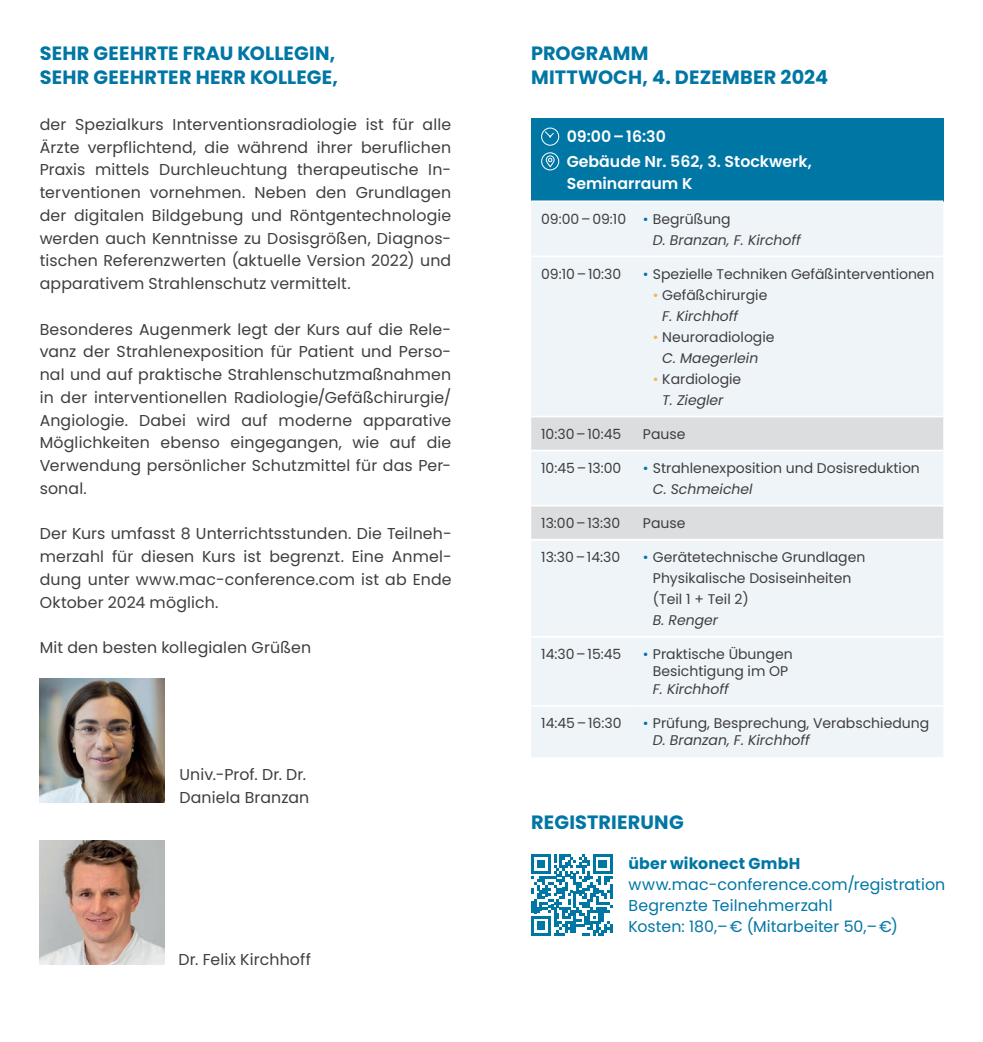
<style>
.page{position:relative;width:983px;height:1042px;background:#fff}
.page>*{position:absolute;margin:0;border:0;box-sizing:border-box;transform-origin:0 0}
.t1{font:700 19.25px/24.5px "Poppins";letter-spacing:.01em;color:#0076a5}
.t2{font:15.75px/22.8px "Poppins";letter-spacing:.01em;color:#3e3e3f;text-align:justify}
.t3{font:15.75px/21px "Poppins";letter-spacing:.01em;color:#0076a5}
.t4{font:600 15.75px/24.5px "Poppins";color:#fff}
.t5{font:700 15.75px "Poppins";letter-spacing:.01em;color:#0076a5}
.t6{font:14px/21px "Poppins";color:#3e3e3f}
.t7{font:italic 14px "Poppins";color:#3e3e3f}
.s1{color:#0076a5}
.s2{font-style:italic}
.s3{color:#fab056}
</style>
<div class="page">
<img style="left:40px;top:840px;width:124px;height:125px">
<img style="left:40px;top:678px;width:124px;height:125px">
<div style="left:531px;top:118px;width:412px;height:83px;background:#0076a5"></div>
<div style="left:531px;top:202px;width:412px;height:555px;background:#eff4f8"></div>
<svg style="left:531px;top:417px;width:412px;height:122px;fill:#dcdddf"></svg>
<hr style="left:531px;top:200px;width:101px;height:2px;background:#fff">
<hr style="left:632px;top:200px;width:311px;height:2px;background:#fff">
<hr style="left:531px;top:255px;width:101px;height:2px;background:#fff">
<hr style="left:632px;top:255px;width:311px;height:2px;background:#fff">
<hr style="left:531px;top:416px;width:101px;height:1px;background:#fff">
<hr style="left:531px;top:450px;width:101px;height:1px;background:#fff">
<hr style="left:531px;top:505px;width:101px;height:1px;background:#fff">
<hr style="left:531px;top:539px;width:101px;height:1px;background:#fff">
<hr style="left:632px;top:416px;width:311px;height:1px;background:#fff">
<hr style="left:632px;top:505px;width:311px;height:1px;background:#fff">
<hr style="left:632px;top:450px;width:311px;height:1px;background:#fff">
<hr style="left:632px;top:539px;width:311px;height:1px;background:#fff">
<hr style="left:531px;top:636px;width:101px;height:1px;background:#fff">
<hr style="left:632px;top:636px;width:311px;height:1px;background:#fff">
<hr style="left:531px;top:705px;width:101px;height:2px;background:#fff">
<hr style="left:632px;top:705px;width:311px;height:2px;background:#fff">
<div style="left:541px;top:128px;width:18px;height:18px;border:1px solid #fff;border-radius:50%"></div>
<svg style="left:543px;top:130px;width:12px;height:8px"></svg>
<svg style="left:541px;top:152px;width:18px;height:19px"></svg>
<svg style="left:531px;top:854px;width:81px;height:81px"></svg>
<p class="t1" style="left:40px;top:41px;width:300px">SEHR GEEHRTE FRAU KOLLEGIN,<br>SEHR GEEHRTER HERR KOLLEGE,</p>
<p class="t2" style="left:40px;top:113px;width:413px">der Spezialkurs Interventionsradiologie ist für alle Ärzte verpflichtend, die während ihrer beruflichen Praxis mittels Durchleuchtung therapeutische In&shy;terventionen vornehmen. Neben den Grundlagen der digitalen Bildgebung und Röntgentechnologie werden auch Kenntnisse zu Dosisgrößen, Diagnos&shy;tischen Referenzwerten (aktuelle Version 2022) und apparativem Strahlenschutz vermittelt.</p>
<p class="t2" style="left:40px;top:318px;width:413px">Besonderes Augenmerk legt der Kurs auf die Rele&shy;vanz der Strahlenexposition für Patient und Perso&shy;nal und auf praktische Strahlenschutzmaßnahmen in der interventionellen Radiologie/Gefäßchirurgie/ Angiologie. Dabei wird auf moderne apparative Möglichkeiten ebenso eingegangen, wie auf die Verwendung persönlicher Schutzmittel für das Per&shy;sonal.</p>
<p class="t2" style="left:40px;top:522px;width:413px">Der Kurs umfasst 8 Unterrichtsstunden. Die Teilneh&shy;merzahl für diesen Kurs ist begrenzt. Eine Anmel&shy;dung unter www.mac-conference.com ist ab Ende Oktober 2024 möglich.</p>
<p class="t2" style="left:40px;top:636px;width:273px">Mit den besten kollegialen Grüßen</p>
<p class="t2" style="left:179px;top:763px;width:131px">Univ.-Prof. Dr. Dr.<br>Daniela Branzan</p>
<p class="t2" style="left:178px;top:948px;width:134px">Dr. Felix Kirchhoff</p>
<p class="t1" style="left:531px;top:41px;width:298px">PROGRAMM<br>MITTWOCH, 4. DEZEMBER 2024</p>
<p class="t4" style="left:566px;top:124px;width:246px">09:00–16:30<br>Gebäude Nr. 562, 3. Stockwerk,</p>
<p class="t4" style="left:566px;top:172px;width:127px">Seminarraum K</p>
<p class="t6" style="left:652px;top:208px;width:149px;text-indent:-112px">09:00–09:10 <span class="s1">•</span> Begrüßung<br><span class="s2">D. Branzan, F. Kirchoff</span></p>
<p class="t6" style="left:541px;top:263px;width:82px">09:10–10:30</p>
<p class="t6" style="left:642px;top:263px;width:293px"><span class="s1">•</span> Spezielle Techniken Gefäßinterventionen</p>
<p class="t6" style="left:662px;top:284px;width:107px;text-indent:-9px"><span class="s3">•</span> Gefäßchirurgie<br><span class="s2">F. Kirchhoff</span></p>
<p class="t6" style="left:652px;top:326px;width:123px;text-align:center"><span class="s3">•</span> Neuroradiologie<br><span class="s2">C. Maegerlein</span></p>
<p class="t6" style="left:652px;top:368px;width:90px;text-align:center"><span class="s3">•</span> Kardiologie<br><span class="s2">T. Ziegler</span></p>
<p class="t6" style="left:541px;top:423px;width:82px">10:30–10:45</p>
<p class="t6" style="left:642px;top:423px;width:44px">Pause</p>
<p class="t6" style="left:541px;top:457px;width:82px">10:45–13:00</p>
<p class="t6" style="left:652px;top:457px;width:268px;text-indent:-10px"><span class="s1">•</span> Strahlenexposition und Dosisreduktion<br><span class="s2">C. Schmeichel</span></p>
<p class="t6" style="left:541px;top:512px;width:81px">13:00–13:30</p>
<p class="t6" style="left:642px;top:512px;width:44px">Pause</p>
<p class="t6" style="left:541px;top:546px;width:81px">13:30–14:30</p>
<p class="t6" style="left:652px;top:546px;width:214px;text-indent:-10px"><span class="s1">•</span> Gerätetechnische Grundlagen<br>Physikalische Dosiseinheiten (Teil 1 + Teil 2)</p>
<p class="t7" style="left:652px;top:612px;width:67px">B. Renger</p>
<p class="t6" style="left:541px;top:643px;width:82px">14:30–15:45</p>
<p class="t6" style="left:642px;top:645px;width:151px;line-height:17.5px;text-align:center"><span class="s1">•</span> Praktische Übungen<br>Besichtigung im OP</p>
<p class="t7" style="left:652px;top:681px;width:77px">F. Kirchhoff</p>
<p class="t6" style="left:541px;top:712px;width:82px">14:45–16:30</p>
<p class="t6" style="left:652px;top:714px;width:278px;line-height:17.5px;text-indent:-10px"><span class="s1">•</span> Prüfung, Besprechung, Verabschiedung<br><span class="s2">D. Branzan, F. Kirchhoff</span></p>
<p class="t1" style="left:531px;top:810px;width:154px">REGISTRIERUNG</p>
<p class="t5" style="left:628px;top:854px;width:173px">über wikonect GmbH</p>
<p class="t3" style="left:628px;top:874px;width:318px">www.mac-conference.com/registration<br>Begrenzte Teilnehmerzahl<br>Kosten: 180,–€ (Mitarbeiter 50,–€)</p>
</div>
